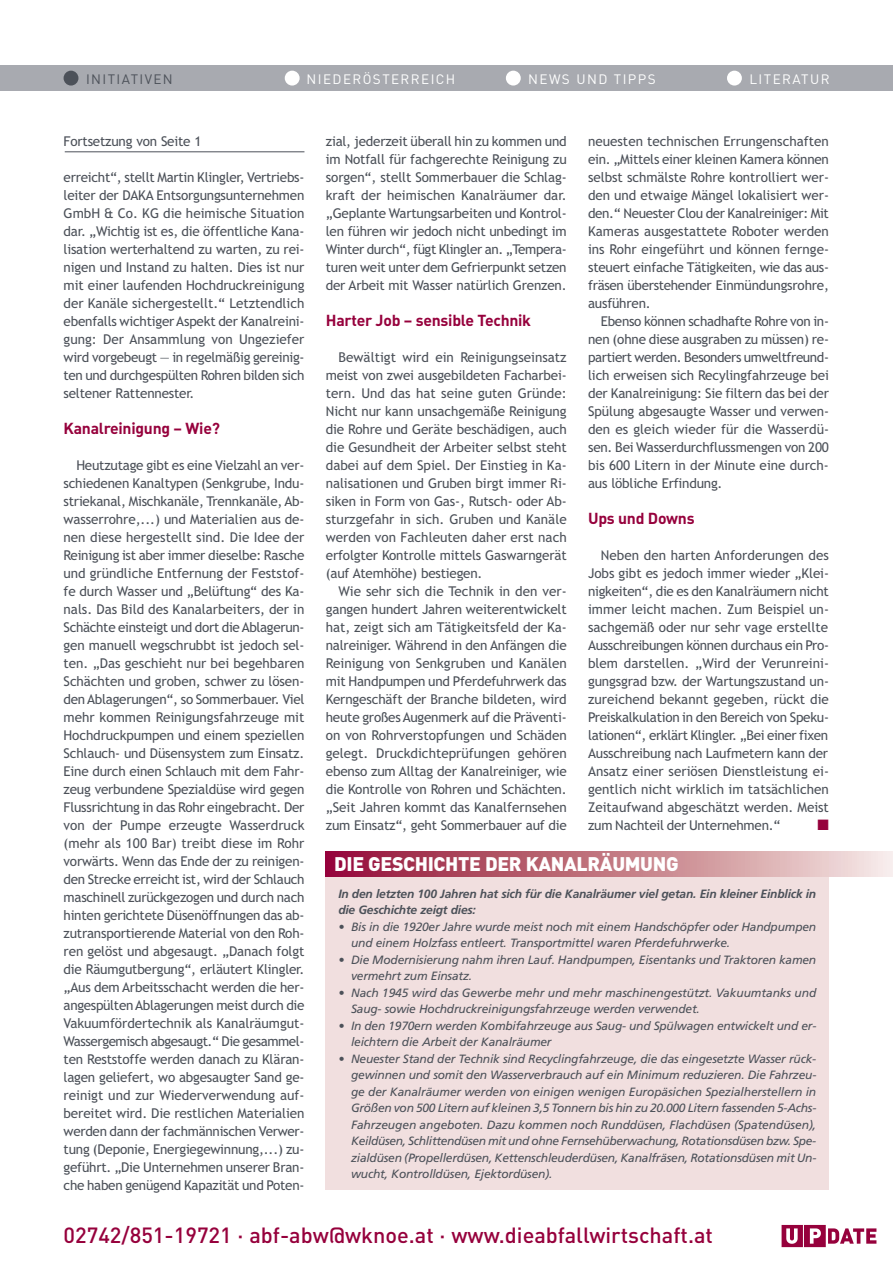
<style>
.page{position:relative;width:893px;height:1263px;background:#fff}
.page>*{position:absolute;margin:0;border:0;box-sizing:border-box;transform-origin:0 0}
.t1{font:500 21.75px "DIN";color:#96013c}
.t2{font:900 19.5px "DIN";letter-spacing:-.015em;color:#fff}
.t3{font:15.75px "DIN Bold Alternate";letter-spacing:-.015em;color:#96013c}
.t4{font:15px "Zapf Dingbats";color:#96013c}
.t5{font:13.5px/18px "Trebuchet MS";letter-spacing:-.015em;color:#4c5159;text-align:justify}
.t6{font:13.5px "DIN";letter-spacing:.105em;color:#fff}
.t7{font:13.5px "DIN";letter-spacing:.105em;color:#4c5159}
.t8{font:italic 12px/16.5px "Frutiger";letter-spacing:-.015em;color:#4c5159}
.t9{font:italic 700 12px/16.5px "Frutiger";letter-spacing:-.015em;color:#4c5159}
</style>
<div class="page">
<div style="left:0;top:65px;width:892px;height:26px;background:#a8aab0"></div>
<div style="left:64px;top:71px;width:14px;height:15px;background:#4c5159;border-radius:50%"></div>
<div style="left:285px;top:71px;width:15px;height:15px;background:#fff;border-radius:50%"></div>
<div style="left:506px;top:71px;width:15px;height:15px;background:#fff;border-radius:50%"></div>
<div style="left:727px;top:71px;width:15px;height:15px;background:#fff;border-radius:50%"></div>
<hr style="left:65px;top:152px;width:239px;height:1px;background:#4c5159">
<img style="left:781px;top:1224px;width:96px;height:24px">
<div style="left:326px;top:868px;width:503px;height:322px;background:#f1dfdf"></div>
<div style="left:326px;top:851px;width:566px;height:26px;background:linear-gradient(to right,#920c31,#f4e6de)"></div>
<p class="t7" style="left:86px;top:75px;width:88px">INITIATIVEN</p>
<p class="t6" style="left:306px;top:75px;width:150px">NIEDERÖSTERREICH</p>
<p class="t6" style="left:528px;top:75px;width:129px">NEWS UND TIPPS</p>
<p class="t6" style="left:749px;top:75px;width:82px">LITERATUR</p>
<p class="t5" style="left:64px;top:133px;width:139px">Fortsetzung von Seite 1</p>
<p class="t5" style="left:64px;top:169px;width:242px">erreicht“, stellt Martin Klingler, Vertriebs&shy;leiter der DAKA Entsorgungsunternehmen GmbH &amp; Co. KG die heimische Situation dar. „Wichtig ist es, die öffentliche Kana&shy;lisation werterhaltend zu warten, zu rei&shy;nigen und Instand zu halten. Dies ist nur mit einer laufenden Hochdruckreinigung der Kanäle sichergestellt.“ Letztendlich ebenfalls wichtiger Aspekt der Kanalreini&shy;gung: Der Ansammlung von Ungeziefer wird vorgebeugt — in regelmäßig gereinig&shy;ten und durchgespülten Rohren bilden sich seltener Rattennester.</p>
<p class="t3" style="left:64px;top:422px;width:158px">Kanalreinigung – Wie?</p>
<p class="t5" style="left:64px;top:457px;width:242px;text-indent:13px">Heutzutage gibt es eine Vielzahl an ver&shy;schiedenen Kanaltypen (Senkgrube, Indu&shy;striekanal, Mischkanäle, Trennkanäle, Ab&shy;wasserrohre,...) und Materialien aus de&shy;nen diese hergestellt sind. Die Idee der Reinigung ist aber immer dieselbe: Rasche und gründliche Entfernung der Feststof&shy;fe durch Wasser und „Belüftung“ des Ka&shy;nals. Das Bild des Kanalarbeiters, der in Schächte einsteigt und dort die Ablagerun&shy;gen manuell wegschrubbt ist jedoch sel&shy;ten. „Das geschieht nur bei begehbaren Schächten und groben, schwer zu lösen&shy;den Ablagerungen“, so Sommerbauer. Viel mehr kommen Reinigungsfahrzeuge mit Hochdruckpumpen und einem speziellen Schlauch- und Düsensystem zum Einsatz.<br>Eine durch einen Schlauch mit dem Fahr&shy;zeug verbundene Spezialdüse wird gegen Flussrichtung in das Rohr eingebracht. Der von der Pumpe erzeugte Wasserdruck (mehr als 100 Bar) treibt diese im Rohr vorwärts. Wenn das Ende der zu reinigen&shy;den Strecke erreicht ist, wird der Schlauch maschinell zurückgezogen und durch nach hinten gerichtete Düsenöffnungen das ab&shy;zutransportierende Material von den Roh&shy;ren gelöst und abgesaugt. „Danach folgt die Räumgutbergung“, erläutert Klingler. „Aus dem Arbeitsschacht werden die her&shy;angespülten Ablagerungen meist durch die Vakuumfördertechnik als Kanalräumgut-Wassergemisch abgesaugt.“ Die gesammel&shy;ten Reststoffe werden danach zu Kläran&shy;lagen geliefert, wo abgesaugter Sand ge&shy;reinigt und zur Wiederverwendung auf&shy;bereitet wird. Die restlichen Materialien werden dann der fachmännischen Verwer&shy;tung (Deponie, Energiegewinnung,...) zu&shy;geführt. „Die Unternehmen unserer Bran&shy;che haben genügend Kapazität und Poten-</p>
<p class="t5" style="left:326px;top:133px;width:242px">zial, jederzeit überall hin zu kommen und im Notfall für fachgerechte Reinigung zu sorgen“, stellt Sommerbauer die Schlag&shy;kraft der heimischen Kanalräumer dar. „Geplante Wartungsarbeiten und Kontrol&shy;len führen wir jedoch nicht unbedingt im Winter durch“, fügt Klingler an. „Tempera&shy;turen weit unter dem Gefrierpunkt setzen der Arbeit mit Wasser natürlich Grenzen.</p>
<p class="t3" style="left:326px;top:314px;width:207px">Harter Job – sensible Technik</p>
<p class="t5" style="left:326px;top:349px;width:242px;text-indent:13px">Bewältigt wird ein Reinigungseinsatz meist von zwei ausgebildeten Facharbei&shy;tern. Und das hat seine guten Gründe:<br>Nicht nur kann unsachgemäße Reinigung die Rohre und Geräte beschädigen, auch die Gesundheit der Arbeiter selbst steht dabei auf dem Spiel. Der Einstieg in Ka&shy;nalisationen und Gruben birgt immer Ri&shy;siken in Form von Gas-, Rutsch- oder Ab&shy;sturzgefahr in sich. Gruben und Kanäle werden von Fachleuten daher erst nach erfolgter Kontrolle mittels Gaswarngerät (auf Atemhöhe) bestiegen.</p>
<p class="t5" style="left:326px;top:583px;width:242px;text-indent:13px">Wie sehr sich die Technik in den ver&shy;gangen hundert Jahren weiterentwickelt hat, zeigt sich am Tätigkeitsfeld der Ka - nal reiniger. Während in den Anfängen die Reinigung von Senkgruben und Kanälen mit Handpumpen und Pferdefuhrwerk das Kerngeschäft der Bran che bildeten, wird heute großes Augenmerk auf die Präventi&shy;on von Rohrverstopfungen und Schäden gelegt. Druckdichteprüfungen gehören ebenso zum Alltag der Kanalreiniger, wie die Kontrolle von Rohren und Schächten. „Seit Jahren kommt das Kanalfernsehen zum Einsatz“, geht Sommerbauer auf die</p>
<p class="t5" style="left:588px;top:133px;width:242px">neuesten technischen Errungenschaften ein. „Mittels einer kleinen Kamera können selbst schmälste Rohre kontrolliert wer&shy;den und etwaige Mängel lokalisiert wer&shy;den.“ Neuester Clou der Kanalreiniger: Mit Kameras ausgestattete Roboter werden ins Rohr eingeführt und können fernge&shy;steuert einfache Tätigkeiten, wie das aus&shy;fräsen überstehen der Einmündungsrohre, ausführen.</p>
<p class="t5" style="left:588px;top:313px;width:242px;text-indent:13px">Ebenso können schadhafte Rohre von in&shy;nen (ohne diese ausgraben zu müssen) re&shy;partiert werden. Besonders umweltfreund - lich erweisen sich Recylingfahrzeuge bei der Kanalreinigung: Sie filtern das bei der Spülung abgesaugte Wasser und verwen&shy;den es gleich wieder für die Wasserdü&shy;sen. Bei Wasserdurchflussmengen von 200 bis 600 Litern in der Minute eine durch&shy;aus löbliche Erfindung.</p>
<p class="t3" style="left:588px;top:512px;width:108px">Ups und Downs</p>
<p class="t5" style="left:588px;top:547px;width:242px;text-indent:13px">Neben den harten Anforderungen des Jobs gibt es jedoch immer wieder „Klei&shy;nigkeiten“, die es den Kanalräumern nicht immer leicht machen. Zum Beispiel un&shy;sachgemäß oder nur sehr vage erstellte Ausschreibungen können durchaus ein Pro&shy;blem darstellen. „Wird der Verunreini&shy;gungsgrad bzw. der Wartungszustand un&shy;zureichend bekannt gegeben, rückt die Preiskalkulation in den Bereich von Speku&shy;lationen“, erklärt Klingler. „Bei einer fixen Ausschreibung nach Laufmetern kann der Ansatz einer seriösen Dienstleistung ei&shy;gentlich nicht wirklich im tatsächlichen Zeitaufwand abgeschätzt werden. Meist zum Nachteil der Unternehmen.“</p>
<p class="t4" style="left:817px;top:816px;width:13px">■</p>
<h2 class="t2" style="left:334px;top:858px;width:346px">DIE GESCHICHTE DER KANALRÄUMUNG</h2>
<p class="t9" style="left:338px;top:886px;width:479px">In den letzten 100 Jahren hat sich für die Kanalräumer viel getan. Ein kleiner Einblick in die Geschichte zeigt dies:</p>
<p class="t8" style="left:351px;top:919px;width:467px;text-indent:-13px">• Bis in die 1920er Jahre wurde meist noch mit einem Handschöpfer oder Handpumpen und einem Holzfass entleert. Transportmittel waren Pferdefuhrwerke.</p>
<p class="t8" style="left:351px;top:952px;width:467px;text-indent:-13px">• Die Modernisierung nahm ihren Lauf. Handpumpen, Eisentanks und Traktoren kamen vermehrt zum Einsatz.</p>
<p class="t8" style="left:351px;top:985px;width:467px;text-indent:-13px">• Nach 1945 wird das Gewerbe mehr und mehr maschinengestützt. Vakuumtanks und<br>Saug- sowie Hochdruckreinigungsfahrzeuge werden verwendet.</p>
<p class="t8" style="left:351px;top:1018px;width:467px;text-indent:-13px">• In den 1970ern werden Kombifahrzeuge aus Saug- und Spülwagen entwickelt und er&shy;leichtern die Arbeit der Kanalräumer</p>
<p class="t8" style="left:351px;top:1051px;width:467px;text-align:justify;text-indent:-13px">• Neuester Stand der Technik sind Recyclingfahrzeuge, die das eingesetzte Wasser rück&shy;gewinnen und somit den Wasserverbrauch auf ein Minimum reduzieren. Die Fahrzeu&shy;ge der Kanalräumer werden von einigen wenigen Europäsichen Spezialherstellern in Größen von 500 Litern auf kleinen 3,5 Tonnern bis hin zu 20.000 Litern fassenden 5-Achs-Fahrzeugen angeboten. Dazu kommen noch Runddüsen, Flachdüsen (Spatendüsen), Keildüsen, Schlittendüsen mit und ohne Fernsehüberwachung, Rotationsdüsen bzw. Spe&shy;zialdüsen (Propellerdüsen, Kettenschleuderdüsen, Kanalfräsen, Rotationsdüsen mit Un&shy;wucht, Kontrolldüsen, Ejektordüsen).</p>
<h1 class="t1" style="left:64px;top:1228px;width:651px">02742/851-19721 · abf-abw@wknoe.at · www.dieabfallwirtschaft.at</h1>
</div>
